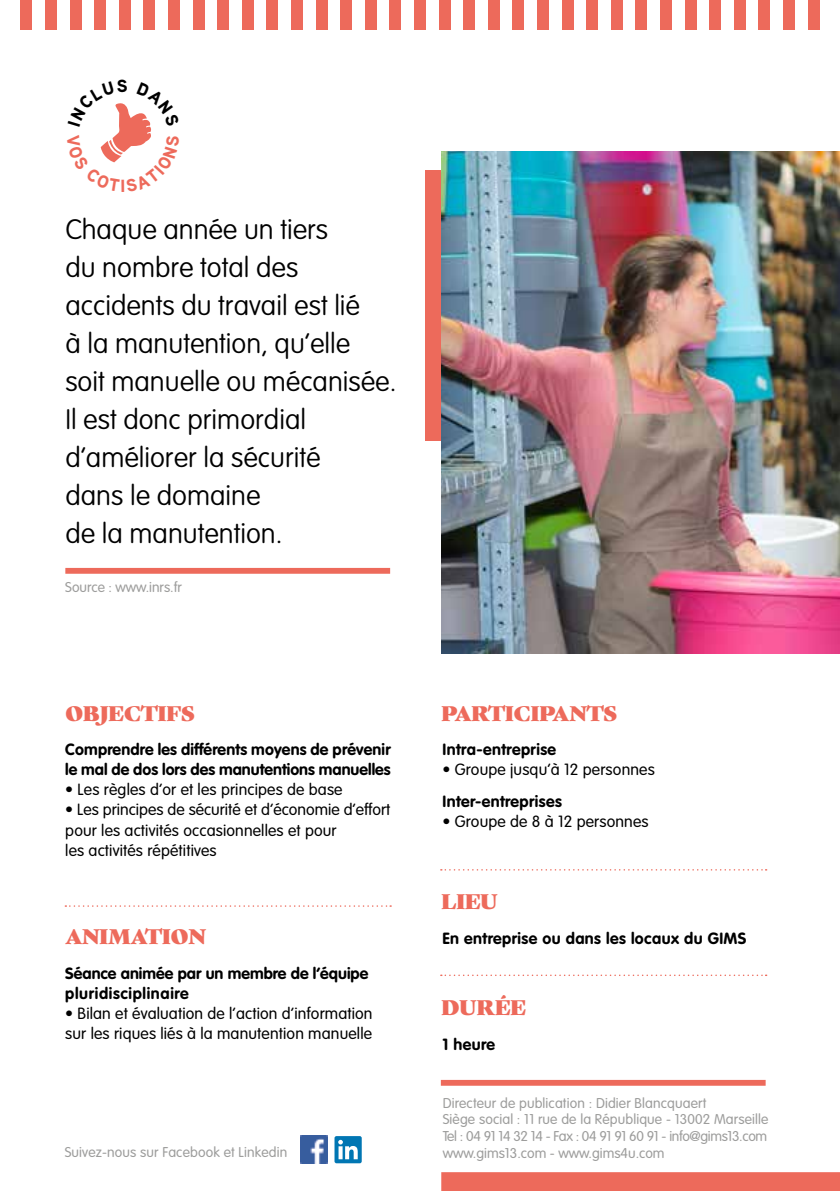
<style>
.page{position:relative;width:840px;height:1191px;background:#fff}
.page>*{position:absolute;margin:0;border:0;box-sizing:border-box;transform-origin:0 0}
.t1{font:100 27.8px/37.8px "VAG Rounded";color:#000}
.t2{font:20.4px "Gastromond";color:#ed6a5b}
.t3{font:900 17.6px "Aaux Pro";color:#000}
.t4{font:300 16px/20px "VAG Rounded";letter-spacing:.01em;color:#000}
.t5{font:700 16px/20px "VAG Rounded";letter-spacing:.01em;color:#000}
.t6{font:300 14px/16.8px "VAG Rounded";letter-spacing:.01em;color:#9d9d9c}
</style>
<div class="page">
<div style="left:425px;top:170px;width:414px;height:270px;background:#ed6a5b"></div>
<img style="left:441px;top:151px;width:398px;height:502px">
<div style="left:65px;top:568px;width:325px;height:6px;background:#ed6a5b"></div>
<div style="left:441px;top:1172px;width:398px;height:19px;background:#ed6a5b"></div>
<svg style="left:65px;top:905px;width:326px;height:1px"></svg>
<svg style="left:440px;top:869px;width:326px;height:1px"></svg>
<svg style="left:440px;top:974px;width:326px;height:2px"></svg>
<div style="left:440px;top:1080px;width:325px;height:5px;background:#ed6a5b"></div>
<div style="left:21px;top:0;width:11px;height:29px;background:#ed6a5b"></div>
<div style="left:45px;top:0;width:12px;height:29px;background:#ed6a5b"></div>
<div style="left:70px;top:0;width:11px;height:29px;background:#ed6a5b"></div>
<div style="left:94px;top:0;width:12px;height:29px;background:#ed6a5b"></div>
<div style="left:119px;top:0;width:11px;height:29px;background:#ed6a5b"></div>
<div style="left:144px;top:0;width:11px;height:29px;background:#ed6a5b"></div>
<div style="left:168px;top:0;width:12px;height:29px;background:#ed6a5b"></div>
<div style="left:193px;top:0;width:11px;height:29px;background:#ed6a5b"></div>
<div style="left:217px;top:0;width:12px;height:29px;background:#ed6a5b"></div>
<div style="left:242px;top:0;width:11px;height:29px;background:#ed6a5b"></div>
<div style="left:266px;top:0;width:12px;height:29px;background:#ed6a5b"></div>
<div style="left:291px;top:0;width:11px;height:29px;background:#ed6a5b"></div>
<div style="left:316px;top:0;width:11px;height:29px;background:#ed6a5b"></div>
<div style="left:340px;top:0;width:11px;height:29px;background:#ed6a5b"></div>
<div style="left:365px;top:0;width:11px;height:29px;background:#ed6a5b"></div>
<div style="left:389px;top:0;width:12px;height:29px;background:#ed6a5b"></div>
<div style="left:414px;top:0;width:11px;height:29px;background:#ed6a5b"></div>
<div style="left:438px;top:0;width:12px;height:29px;background:#ed6a5b"></div>
<div style="left:463px;top:0;width:11px;height:29px;background:#ed6a5b"></div>
<div style="left:488px;top:0;width:11px;height:29px;background:#ed6a5b"></div>
<div style="left:512px;top:0;width:11px;height:29px;background:#ed6a5b"></div>
<div style="left:537px;top:0;width:11px;height:29px;background:#ed6a5b"></div>
<div style="left:561px;top:0;width:12px;height:29px;background:#ed6a5b"></div>
<div style="left:586px;top:0;width:11px;height:29px;background:#ed6a5b"></div>
<div style="left:610px;top:0;width:12px;height:29px;background:#ed6a5b"></div>
<div style="left:635px;top:0;width:11px;height:29px;background:#ed6a5b"></div>
<div style="left:660px;top:0;width:11px;height:29px;background:#ed6a5b"></div>
<div style="left:684px;top:0;width:11px;height:29px;background:#ed6a5b"></div>
<div style="left:709px;top:0;width:11px;height:29px;background:#ed6a5b"></div>
<div style="left:733px;top:0;width:12px;height:29px;background:#ed6a5b"></div>
<div style="left:758px;top:0;width:11px;height:29px;background:#ed6a5b"></div>
<div style="left:782px;top:0;width:12px;height:29px;background:#ed6a5b"></div>
<div style="left:807px;top:0;width:11px;height:29px;background:#ed6a5b"></div>
<img style="left:300px;top:1136px;width:27px;height:27px">
<div style="left:334px;top:1136px;width:27px;height:27px;background:#0076b3;border-radius:2px"></div>
<svg style="left:338px;top:1139px;width:19px;height:20px"></svg>
<svg style="left:100px;top:103px;width:51px;height:60px"></svg>
<p class="t3" style="left:117px;top:75px;width:12px">S</p>
<h1 class="t1" style="left:65px;top:211px;width:332px">Chaque année un tiers<br>du nombre total des accidents du travail est lié<br>à la manutention, qu’elle soit manuelle ou mécanisée.<br>Il est donc primordial d’améliorer la sécurité<br>dans le domaine<br>de la manutention.</h1>
<p class="t6" style="left:65px;top:578px;width:118px">Source : www.inrs.fr</p>
<p class="t2" style="left:65px;top:697px;width:131px">OBJECTIFS</p>
<p class="t2" style="left:441px;top:697px;width:177px">PARTICIPANTS</p>
<p class="t5" style="left:65px;top:739px;width:327px">Comprendre les différents moyens de prévenir le mal de dos lors des manutentions manuelles</p>
<p class="t4" style="left:65px;top:780px;width:279px">• Les règles d’or et les principes de base</p>
<p class="t4" style="left:65px;top:800px;width:326px">• Les principes de sécurité et d’économie d’effort pour les activités occasionnelles et pour<br>les activités répétitives</p>
<p class="t2" style="left:65px;top:920px;width:142px">ANIMATION</p>
<p class="t5" style="left:65px;top:962px;width:304px">Séance animée par un membre de l’équipe pluridisciplinaire</p>
<p class="t4" style="left:65px;top:1003px;width:308px">• Bilan et évaluation de l’action d’information sur les riques liés à la manutention manuelle</p>
<p class="t6" style="left:65px;top:1144px;width:224px">Suivez-nous sur Facebook et Linkedin</p>
<p class="t5" style="left:442px;top:739px;width:115px">Intra-entreprise</p>
<p class="t4" style="left:442px;top:760px;width:214px">• Groupe jusqu’à 12 personnes</p>
<p class="t5" style="left:442px;top:791px;width:121px">Inter-entreprises</p>
<p class="t4" style="left:442px;top:811px;width:207px">• Groupe de 8 à 12 personnes</p>
<p class="t2" style="left:441px;top:886px;width:57px">LIEU</p>
<p class="t5" style="left:442px;top:928px;width:305px">En entreprise ou dans les locaux du GIMS</p>
<p class="t2" style="left:441px;top:991px;width:86px">DURÉE</p>
<p class="t5" style="left:442px;top:1033px;width:54px">1 heure</p>
<p class="t6" style="left:442px;top:1094px;width:327px">Directeur de publication : Didier Blancquaert<br>Siège social : 11 rue de la République - 13002 Marseille Tel : 04 91 14 32 14 - Fax : 04 91 91 60 91 - info@gims13.com www.gims13.com - www.gims4u.com</p>
</div>
